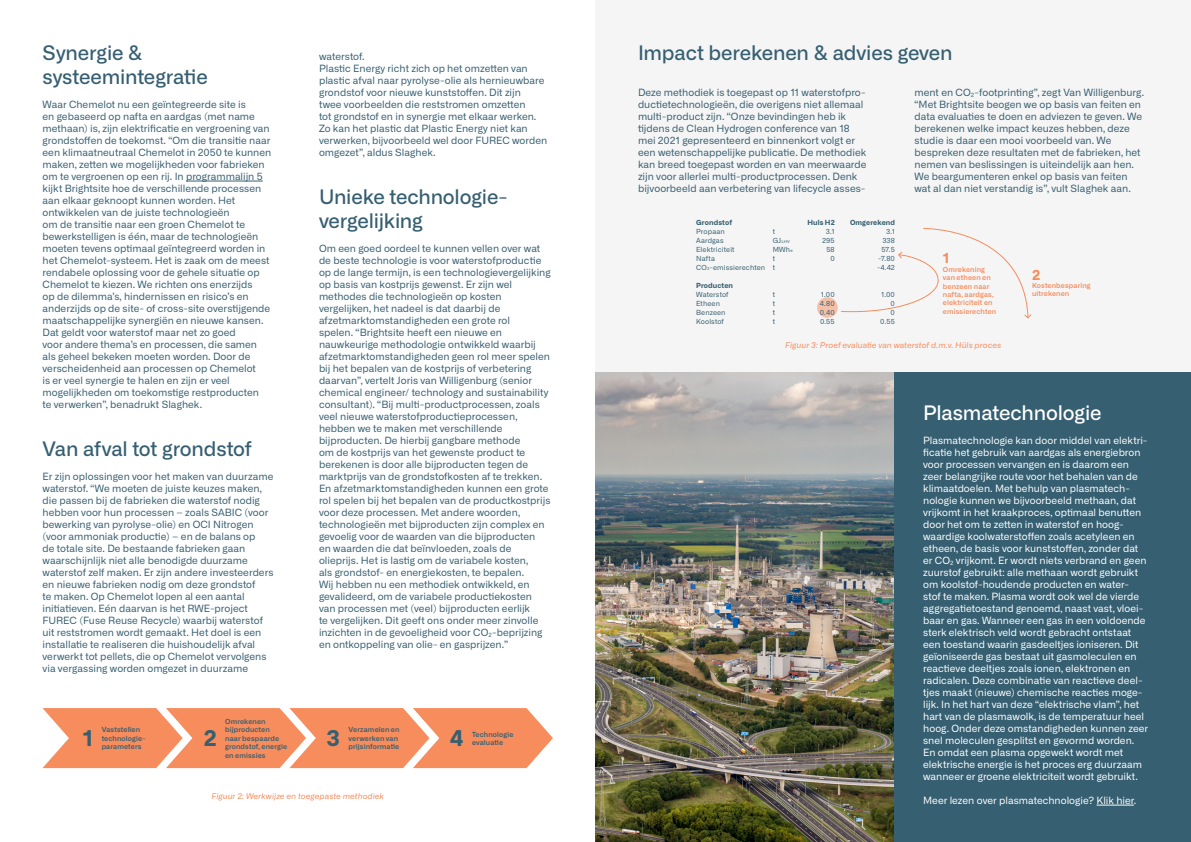
<style>
.page{position:relative;width:1191px;height:842px;background:#fff}
.page>*{position:absolute;margin:0;border:0;box-sizing:border-box;transform-origin:0 0}
.t1{font:700 22px "Alliance No.1";color:#365f71}
.t2{font:500 20px/24px "Alliance No.1";letter-spacing:-.01em;color:#365f71}
.t3{font:500 20px "Alliance No.1";letter-spacing:-.01em;color:#fff}
.t4{font:700 14px "Alliance No.1";color:#f78c5c}
.t5{font:10px/12px "Alliance No.1";color:#365f71}
.t6{font:10px/12px "Alliance No.1";color:#fff}
.t7{font:italic 8px "Alliance No.1";letter-spacing:.01em;color:#f78c5c}
.t8{font:600 7px/8.4px "Alliance No.1";letter-spacing:.02em;color:#365f71}
.t9{font:7px/9px "Alliance No.1";letter-spacing:.015em;color:#365f71;text-align:right}
.t10{font:600 7px/8.4px "Alliance No.1";letter-spacing:.02em;color:#f78c5c}
.t11{font:700 7px "Alliance No.1";letter-spacing:.02em;color:#365f71}
.t12{font:4.1px "Alliance No.1";color:#365f71}
.s1{font-size:7px}
.s2{font-size:4.1px}
</style>
<div class="page">
<div style="left:595px;top:0;width:596px;height:372px;background:#f5f5f5"></div>
<div style="left:893px;top:372px;width:298px;height:470px;background:#365f71"></div>
<hr style="left:1096px;top:805px;width:38px;height:1px;background:#fff">
<hr style="left:186px;top:181px;width:77px;height:1px;background:#365f71">
<img style="left:595px;top:372px;width:298px;height:470px">
<div style="left:817px;top:297px;width:20px;height:21px;background:#f5c0a8;border-radius:50%"></div>
<svg style="left:841px;top:228px;width:190px;height:91px"></svg>
<svg style="left:43px;top:708px;width:510px;height:60px"></svg>
<h2 class="t2" style="left:43px;top:41px;width:167px">Synergie &amp; systeemintegratie</h2>
<p class="t5" style="left:43px;top:98px;width:230px">Waar Chemelot nu een geïntegreerde site is<br>en gebaseerd op nafta en aardgas (met name methaan) is, zijn elektrificatie en vergroening van grondstoffen de toekomst. “Om die transitie naar een klimaatneutraal Chemelot in 2050 te kunnen maken, zetten we mogelijkheden voor fabrieken om te vergroenen op een rij. In programmalijn 5 kijkt Brightsite hoe de verschillende processen aan elkaar geknoopt kunnen worden. Het ontwikkelen van de juiste technologieën<br>om de transitie naar een groen Chemelot te bewerkstelligen is één, maar de technologieën moeten tevens optimaal geïntegreerd worden in het Chemelot-systeem. Het is zaak om de meest rendabele oplossing voor de gehele situatie op Chemelot te kiezen. We richten ons enerzijds<br>op de dilemma’s, hindernissen en risico’s en anderzijds op de site- of cross-site overstijgende maatschappelijke synergiën en nieuwe kansen.<br>Dat geldt voor waterstof maar net zo goed<br>voor andere thema’s en processen, die samen als geheel bekeken moeten worden. Door de verscheidenheid aan processen op Chemelot<br>is er veel synergie te halen en zijn er veel mogelijkheden om toekomstige restproducten<br>te verwerken”, benadrukt Slaghek.</p>
<h2 class="t2" style="left:43px;top:437px;width:211px">Van afval tot grondstof</h2>
<p class="t5" style="left:43px;top:470px;width:232px">Er zijn oplossingen voor het maken van duurzame waterstof. “We moeten de juiste keuzes maken, die passen bij de fabrieken die waterstof nodig hebben voor hun processen – zoals SABIC (voor bewerking van pyrolyse-olie) en OCI Nitrogen (voor ammoniak productie) – en de balans op<br>de totale site. De bestaande fabrieken gaan waarschijnlijk niet alle benodigde duurzame waterstof zelf maken. Er zijn andere investeerders en nieuwe fabrieken nodig om deze grondstof<br>te maken. Op Chemelot lopen al een aantal initiatieven. Eén daarvan is het RWE-project FUREC (Fuse Reuse Recycle) waarbij waterstof uit reststromen wordt gemaakt. Het doel is een installatie te realiseren die huishoudelijk afval verwerkt tot pellets, die op Chemelot vervolgens via vergassing worden omgezet in duurzame</p>
<h1 class="t1" style="left:83px;top:724px;width:12px">1</h1>
<p class="t8" style="left:102px;top:725px;width:45px">Vaststellen technologie-</p>
<p class="t8" style="left:102px;top:742px;width:41px">parameters</p>
<h1 class="t1" style="left:204px;top:724px;width:14px">2</h1>
<p class="t8" style="left:225px;top:717px;width:64px">Omrekenen bijproducten<br>naar bespaarde grondstof, energie en emissies</p>
<p class="t5" style="left:319px;top:50px;width:230px">waterstof.<br>Plastic Energy richt zich op het omzetten van plastic afval naar pyrolyse-olie als hernieuwbare grondstof voor nieuwe kunststoffen. Dit zijn<br>twee voorbeelden die reststromen omzetten<br>tot grondstof en in synergie met elkaar werken.<br>Zo kan het plastic dat Plastic Energy niet kan verwerken, bijvoorbeeld wel door FUREC worden omgezet”, aldus Slaghek.</p>
<h2 class="t2" style="left:319px;top:185px;width:190px">Unieke technologie&shy;vergelijking</h2>
<p class="t5" style="left:319px;top:242px;width:233px">Om een goed oordeel te kunnen vellen over wat de beste technologie is voor waterstofproductie op de lange termijn, is een technologievergelijking op basis van kostprijs gewenst. Er zijn wel methodes die technologieën op kosten vergelijken, het nadeel is dat daarbij de afzetmarktomstandigheden een grote rol<br>spelen. “Brightsite heeft een nieuwe en nauwkeurige methodologie ontwikkeld waarbij afzetmarktomstandigheden geen rol meer spelen bij het bepalen van de kostprijs of verbetering daarvan”, vertelt Joris van Willigenburg (senior chemical engineer/ technology and sustainability consultant). “Bij multi-productprocessen, zoals veel nieuwe waterstofproductieprocessen, hebben we te maken met verschillende bijproducten. De hierbij gangbare methode<br>om de kostprijs van het gewenste product te berekenen is door alle bijproducten tegen de marktprijs van de grondstofkosten af te trekken.<br>En afzetmarktomstandigheden kunnen een grote rol spelen bij het bepalen van de productkostprijs voor deze processen. Met andere woorden, technologieën met bijproducten zijn complex en gevoelig voor de waarden van die bijproducten<br>en waarden die dat beïnvloeden, zoals de olieprijs. Het is lastig om de variabele kosten,<br>als grondstof- en energiekosten, te bepalen.<br>Wij hebben nu een methodiek ontwikkeld, en gevalideerd, om de variabele productiekosten van processen met (veel) bijproducten eerlijk<br>te vergelijken. Dit geeft ons onder meer zinvolle inzichten in de gevoeligheid voor CO<sub>2</sub>-beprijzing en ontkoppeling van olie- en gasprijzen.”</p>
<h1 class="t1" style="left:326px;top:724px;width:15px">3</h1>
<p class="t8" style="left:348px;top:725px;width:52px">Verzamelen en verwerken van</p>
<p class="t8" style="left:348px;top:742px;width:52px">prijsinformatie</p>
<h1 class="t1" style="left:450px;top:724px;width:15px">4</h1>
<p class="t8" style="left:472px;top:738px;width:33px">evaluatie</p>
<p class="t8" style="left:472px;top:730px;width:43px">Technologie</p>
<p class="t7" style="left:211px;top:792px;width:174px">Figuur 2: Werkwijze en toegepaste methodiek</p>
<h2 class="t2" style="left:638px;top:41px;width:316px">Impact berekenen &amp; advies geven</h2>
<p class="t5" style="left:638px;top:86px;width:230px">Deze methodiek is toegepast op 11 waterstofpro&shy;ductietechnologieën, die overigens niet allemaal multi-product zijn. “Onze bevindingen heb ik tijdens de Clean Hydrogen conference van 18 mei 2021 gepresenteerd en binnenkort volgt er een wetenschappelijke publicatie. De methodiek kan breed toegepast worden en van meerwaarde zijn voor allerlei multi-productprocessen. Denk bijvoorbeeld aan verbetering van lifecycle asses-</p>
<p class="t5" style="left:914px;top:86px;width:231px">ment en CO<sub>2</sub>-footprinting”, zegt Van Willigenburg. “Met Brightsite beogen we op basis van feiten en data evaluaties te doen en adviezen te geven. We berekenen welke impact keuzes hebben, deze studie is daar een mooi voorbeeld van. We bespreken deze resultaten met de fabrieken, het nemen van beslissingen is uiteindelijk aan hen.<br>We beargumenteren enkel op basis van feiten wat al dan niet verstandig is”, vult Slaghek aan.</p>
<p class="t11" style="left:696px;top:218px;width:37px">Grondstof</p>
<p class="t9" style="left:696px;top:227px;width:30px">Propaan</p>
<p class="t9" style="left:772px;top:227px;width:4px">t</p>
<p class="t9" style="left:696px;top:236px;width:29px">Aardgas</p>
<p class="t12" style="left:772px;top:239px;width:19px"><span class="s1">GJ</span>LHV</p>
<p class="t9" style="left:696px;top:245px;width:40px">Elektriciteit</p>
<p class="t9" style="left:772px;top:245px;width:21px">MWh<span class="s2">e</span></p>
<p class="t9" style="left:696px;top:254px;width:20px">Nafta</p>
<p class="t9" style="left:696px;top:254px;width:80px">t<br>CO<span class="s2">2</span>-emissierechten t</p>
<p class="t11" style="left:696px;top:281px;width:38px">Producten</p>
<p class="t9" style="left:696px;top:290px;width:34px">Waterstof</p>
<p class="t9" style="left:772px;top:290px;width:4px">t</p>
<p class="t9" style="left:696px;top:299px;width:25px">Etheen</p>
<p class="t9" style="left:772px;top:299px;width:4px">t</p>
<p class="t9" style="left:696px;top:308px;width:31px">Benzeen</p>
<p class="t9" style="left:772px;top:308px;width:4px">t</p>
<p class="t9" style="left:696px;top:317px;width:29px">Koolstof</p>
<p class="t9" style="left:772px;top:317px;width:4px">t</p>
<p class="t11" style="left:807px;top:218px;width:29px">Huls H2</p>
<p class="t9" style="left:822px;top:227px;width:14px">3.1<br>295<br>58<br>0</p>
<p class="t9" style="left:819px;top:290px;width:16px;text-align:justify">1.00<br>4.80<br>0.40<br>0.55</p>
<p class="t11" style="left:850px;top:218px;width:46px">Omgerekend</p>
<p class="t9" style="left:877px;top:227px;width:19px">3.1<br>338<br>57.5 -7.80 -4.42</p>
<p class="t9" style="left:880px;top:290px;width:16px">1.00<br>0<br>0<br>0.55</p>
<h3 class="t4" style="left:943px;top:249px;width:8px">1</h3>
<p class="t10" style="left:943px;top:265px;width:55px">Omrekening van etheen en benzeen naar nafta, aardgas, elektriciteit en emissierechten</p>
<h3 class="t4" style="left:1032px;top:265px;width:10px">2</h3>
<p class="t10" style="left:1032px;top:281px;width:60px">Kostenbesparing uitrekenen</p>
<p class="t7" style="left:785px;top:340px;width:218px">Figuur 3: Proef evaluatie van waterstof d.m.v. Hüls proces</p>
<h2 class="t3" style="left:923px;top:401px;width:180px">Plasmatechnologie</h2>
<p class="t6" style="left:923px;top:434px;width:226px">Plasmatechnologie kan door middel van elektri&shy;ficatie het gebruik van aardgas als energiebron voor processen vervangen en is daarom een zeer belangrijke route voor het behalen van de klimaatdoelen. Met behulp van plasmatech&shy;nologie kunnen we bijvoorbeeld methaan, dat vrijkomt in het kraakproces, optimaal benutten door het om te zetten in waterstof en hoog&shy;waardige koolwaterstoffen zoals acetyleen en etheen, de basis voor kunststoffen, zonder dat er CO<sub>2</sub> vrijkomt. Er wordt niets verbrand en geen zuurstof gebruikt: alle methaan wordt gebruikt om koolstof-houdende producten en water&shy;stof te maken. Plasma wordt ook wel de vierde aggregatietoestand genoemd, naast vast, vloei&shy;baar en gas. Wanneer een gas in een voldoende sterk elektrisch veld wordt gebracht ontstaat een toestand waarin gasdeeltjes ioniseren. Dit geïoniseerde gas bestaat uit gasmoleculen en reactieve deeltjes zoals ionen, elektronen en radicalen. Deze combinatie van reactieve deel&shy;tjes maakt (nieuwe) chemische reacties moge&shy;lijk. In het hart van deze “elektrische vlam”, het hart van de plasmawolk, is de temperatuur heel hoog. Onder deze omstandigheden kunnen zeer snel moleculen gesplitst en gevormd worden.<br>En omdat een plasma opgewekt wordt met elektrische energie is het proces erg duurzaam wanneer er groene elektriciteit wordt gebruikt.</p>
<p class="t6" style="left:923px;top:794px;width:215px">Meer lezen over plasmatechnologie? Klik hier.</p>
</div>
